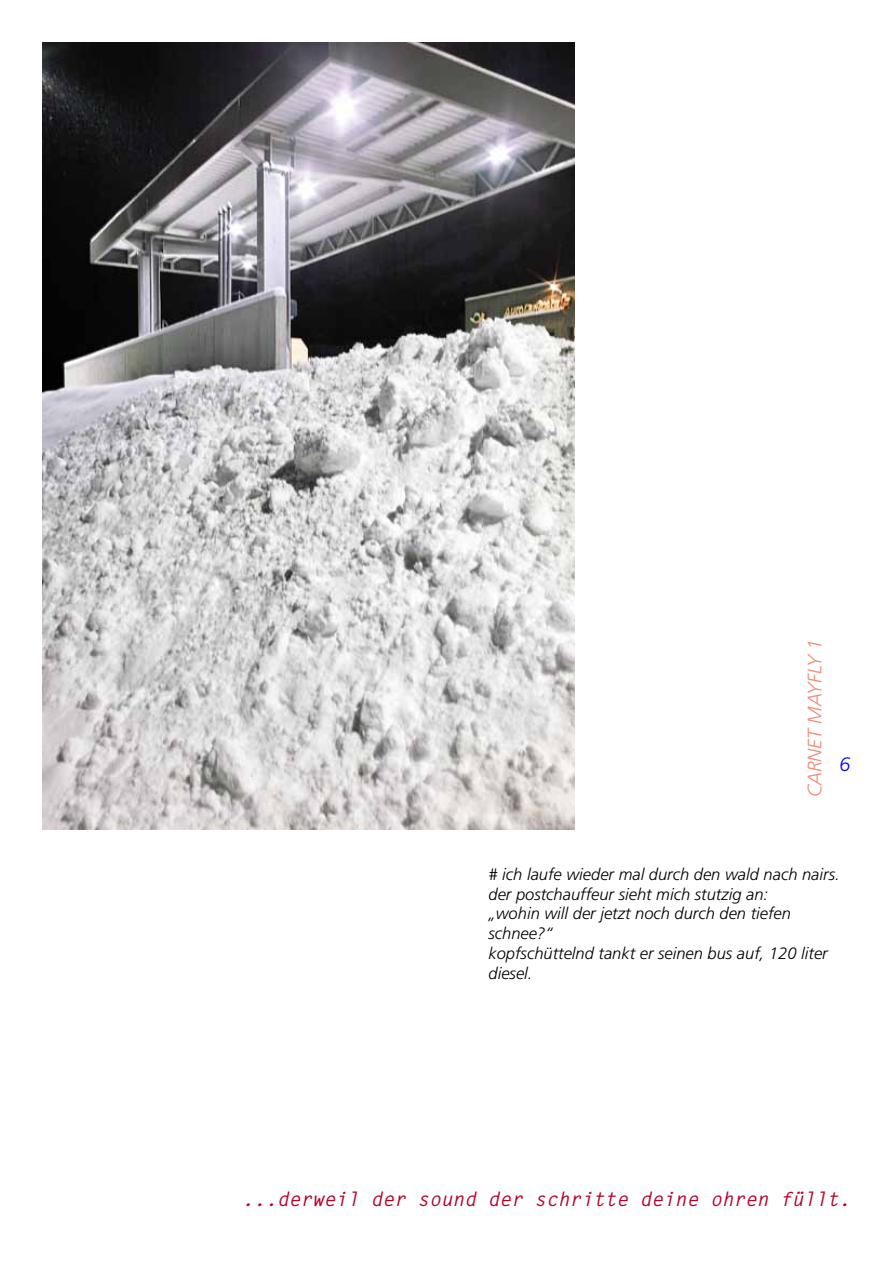
<style>
.page{position:relative;width:893px;height:1263px;background:#fff}
.page>*{position:absolute;margin:0;border:0;box-sizing:border-box;transform-origin:0 0}
.t1{font:italic 700 19.5px "Letter Gothic";color:#b50328}
.t2{font:italic 300 19.5px "Frutiger CE";color:#f08c78}
.t3{font:italic 300 19.5px "Frutiger CE";color:#00f}
.t4{font:italic 300 16.5px/19.8px "Frutiger";color:#000}
</style>
<div class="page">
<img style="left:43px;top:43px;width:531px;height:786px">
<p class="t2" style="left:804px;top:797px;width:160px;rotate:-90deg">CARNET MAYFLY 1</p>
<p class="t3" style="left:840px;top:754px;width:12px">6</p>
<p class="t4" style="left:488px;top:865px;width:353px"># ich laufe wieder mal durch den wald nach nairs. der postchauffeur sieht mich stutzig an:<br>„wohin will der jetzt noch durch den tiefen schnee?“<br>kopfschüttelnd tankt er seinen bus auf, 120 liter diesel.</p>
<p class="t1" style="left:242px;top:1191px;width:610px">...derweil der sound der schritte deine ohren füllt.</p>
</div>
